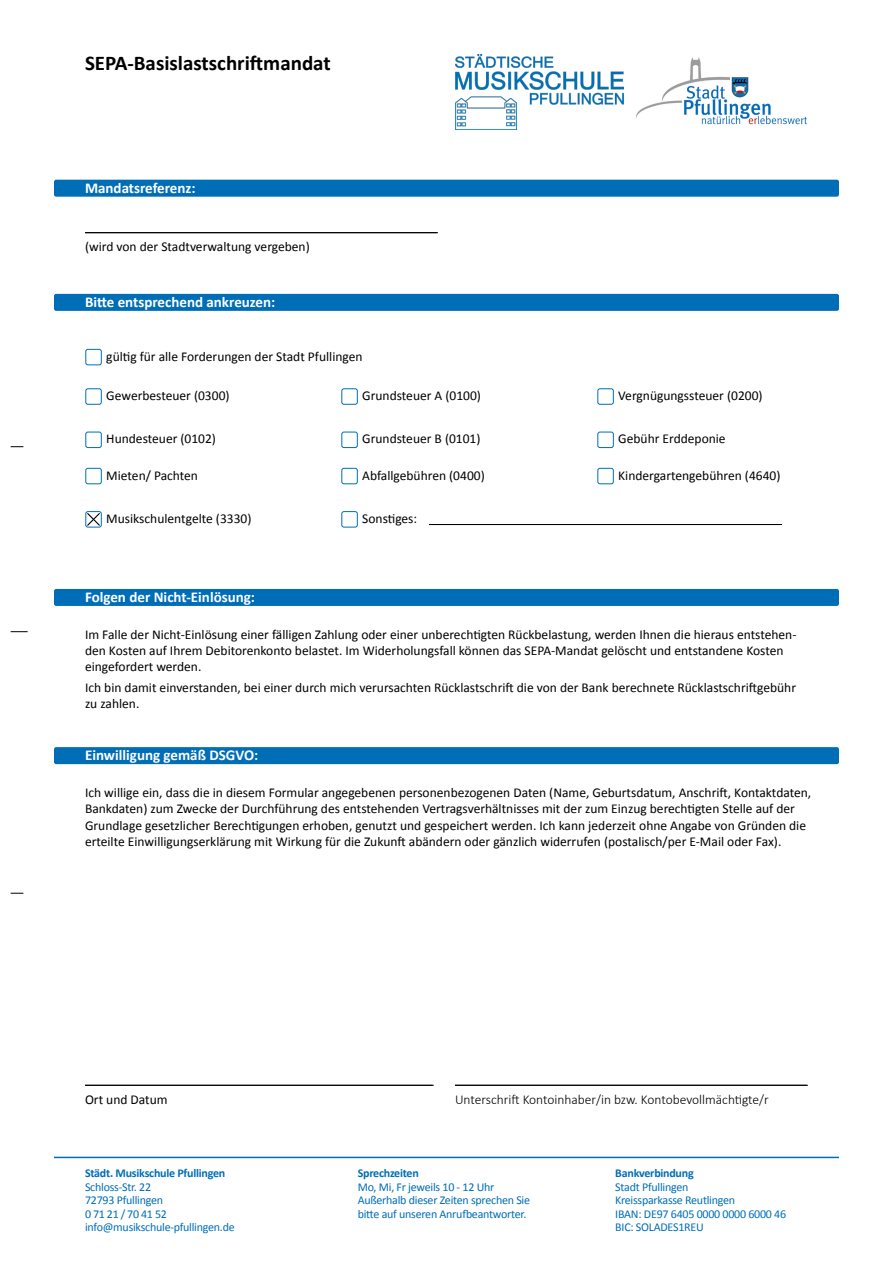
<style>
.page{position:relative;width:893px;height:1263px;background:#fff}
.page>*{position:absolute;margin:0;border:0;box-sizing:border-box;transform-origin:0 0}
.t1{font:700 21px "Calibri";color:#000}
.t2{font:700 15px "Calibri";color:#fff}
.t3{font:13.5px/16.2px "Calibri";color:#000}
.t4{font:300 13.5px "Calibri";color:#000}
.t5{font:12px/13.5px "Calibri";letter-spacing:-.02em;color:#006eb7}
.t6{font:700 12px "Calibri";letter-spacing:-.02em;color:#006eb7}
</style>
<div class="page">
<svg style="left:11px;top:446px;width:12px;height:1px"></svg>
<svg style="left:11px;top:631px;width:17px;height:1px"></svg>
<svg style="left:11px;top:893px;width:12px;height:1px"></svg>
<hr style="left:54px;top:1157px;width:785px;height:1px;background:#006eb7">
<div style="left:54px;top:294px;width:785px;height:17px;background:#006eb7;border-radius:2px"></div>
<div style="left:54px;top:180px;width:785px;height:17px;background:#006eb7;border-radius:2px"></div>
<div style="left:54px;top:589px;width:785px;height:17px;background:#006eb7;border-radius:2px"></div>
<div style="left:54px;top:747px;width:785px;height:17px;background:#006eb7;border-radius:2px"></div>
<hr style="left:85px;top:232px;width:353px;height:1px;background:#000">
<hr style="left:429px;top:524px;width:353px;height:1px;background:#000">
<div style="left:85px;top:349px;width:17px;height:16px;border:1px solid #006eb7;border-radius:2px"></div>
<div style="left:85px;top:388px;width:17px;height:17px;border:1px solid #006eb7;border-radius:2px"></div>
<div style="left:341px;top:388px;width:17px;height:17px;border:1px solid #006eb7;border-radius:2px"></div>
<div style="left:597px;top:388px;width:17px;height:17px;border:1px solid #006eb7;border-radius:2px"></div>
<div style="left:85px;top:432px;width:17px;height:16px;border:1px solid #006eb7;border-radius:2px"></div>
<div style="left:341px;top:432px;width:17px;height:16px;border:1px solid #006eb7;border-radius:2px"></div>
<div style="left:597px;top:432px;width:17px;height:16px;border:1px solid #006eb7;border-radius:2px"></div>
<div style="left:85px;top:468px;width:17px;height:16px;border:1px solid #006eb7;border-radius:2px"></div>
<div style="left:341px;top:468px;width:17px;height:16px;border:1px solid #006eb7;border-radius:2px"></div>
<div style="left:597px;top:468px;width:17px;height:16px;border:1px solid #006eb7;border-radius:2px"></div>
<div style="left:85px;top:511px;width:17px;height:16px;border:1px solid #006eb7;border-radius:2px"></div>
<div style="left:341px;top:511px;width:17px;height:16px;border:1px solid #006eb7;border-radius:2px"></div>
<img style="left:455px;top:54px;width:169px;height:75px">
<img style="left:636px;top:57px;width:171px;height:68px">
<svg style="left:86px;top:512px;width:15px;height:15px"></svg>
<hr style="left:85px;top:1085px;width:349px;height:1px;background:#000">
<hr style="left:455px;top:1085px;width:353px;height:1px;background:#000">
<h1 class="t1" style="left:85px;top:49px;width:247px">SEPA-Basislastschriftmandat</h1>
<p class="t2" style="left:85px;top:178px;width:112px">Mandatsreferenz:</p>
<p class="t3" style="left:85px;top:238px;width:226px">(wird von der Stadtverwaltung vergeben)</p>
<p class="t2" style="left:85px;top:292px;width:192px">Bitte entsprechend ankreuzen:</p>
<p class="t3" style="left:106px;top:348px;width:258px">gültig für alle Forderungen der Stadt Pfullingen</p>
<p class="t3" style="left:106px;top:387px;width:125px">Gewerbesteuer (0300)</p>
<p class="t3" style="left:362px;top:387px;width:120px">Grundsteuer A (0100)</p>
<p class="t3" style="left:618px;top:387px;width:146px">Vergnügungssteuer (0200)</p>
<p class="t3" style="left:106px;top:431px;width:111px">Hundesteuer (0102)</p>
<p class="t3" style="left:362px;top:431px;width:120px">Grundsteuer B (0101)</p>
<p class="t3" style="left:618px;top:431px;width:109px">Gebühr Erddeponie</p>
<p class="t3" style="left:106px;top:467px;width:93px">Mieten/ Pachten</p>
<p class="t3" style="left:362px;top:467px;width:124px">Abfallgebühren (0400)</p>
<p class="t3" style="left:618px;top:467px;width:164px">Kindergartengebühren (4640)</p>
<p class="t3" style="left:106px;top:510px;width:147px">Musikschulentgelte (3330)</p>
<p class="t3" style="left:362px;top:510px;width:56px">Sonstiges:</p>
<p class="t2" style="left:85px;top:587px;width:172px">Folgen der Nicht-Einlösung:</p>
<p class="t3" style="left:85px;top:626px;width:713px">Im Falle der Nicht-Einlösung einer fälligen Zahlung oder einer unberechtigten Rückbelastung, werden Ihnen die hieraus entstehen&shy;den Kosten auf Ihrem Debitorenkonto belastet. Im Widerholungsfall können das SEPA-Mandat gelöscht und entstandene Kosten eingefordert werden.</p>
<p class="t3" style="left:85px;top:679px;width:713px">Ich bin damit einverstanden, bei einer durch mich verursachten Rücklastschrift die von der Bank berechnete Rücklastschriftgebühr zu zahlen.</p>
<p class="t2" style="left:85px;top:746px;width:175px">Einwilligung gemäß DSGVO:</p>
<p class="t3" style="left:85px;top:785px;width:728px">Ich willige ein, dass die in diesem Formular angegebenen personenbezogenen Daten (Name, Geburtsdatum, Anschrift, Kontaktdaten, Bankdaten) zum Zwecke der Durchführung des entstehenden Vertragsverhältnisses mit der zum Einzug berechtigten Stelle auf der Grundlage gesetzlicher Berechtigungen erhoben, genutzt und gespeichert werden. Ich kann jederzeit ohne Angabe von Gründen die erteilte Einwilligungserklärung mit Wirkung für die Zukunft abändern oder gänzlich widerrufen (postalisch/per E-Mail oder Fax).</p>
<p class="t3" style="left:85px;top:1091px;width:84px">Ort und Datum</p>
<p class="t4" style="left:455px;top:1091px;width:315px">Unterschrift Kontoinhaber/in bzw. Kontobevollmächtigte/r</p>
<p class="t6" style="left:85px;top:1165px;width:142px">Städt. Musikschule Pfullingen</p>
<p class="t5" style="left:85px;top:1180px;width:151px">Schloss-Str. 22<br>72793 Pfullingen<br>0 71 21 / 70 41 52 info@musikschule-pfullingen.de</p>
<p class="t6" style="left:358px;top:1165px;width:63px">Sprechzeiten</p>
<p class="t5" style="left:358px;top:1180px;width:174px">Mo, Mi, Fr jeweils 10 - 12 Uhr<br>Außerhalb dieser Zeiten sprechen Sie bitte auf unseren Anrufbeantworter.</p>
<p class="t6" style="left:615px;top:1165px;width:80px">Bankverbindung</p>
<p class="t5" style="left:615px;top:1180px;width:172px">Stadt Pfullingen<br>Kreissparkasse Reutlingen<br>IBAN: DE97 6405 0000 0000 6000 46<br>BIC: SOLADES1REU</p>
</div>
